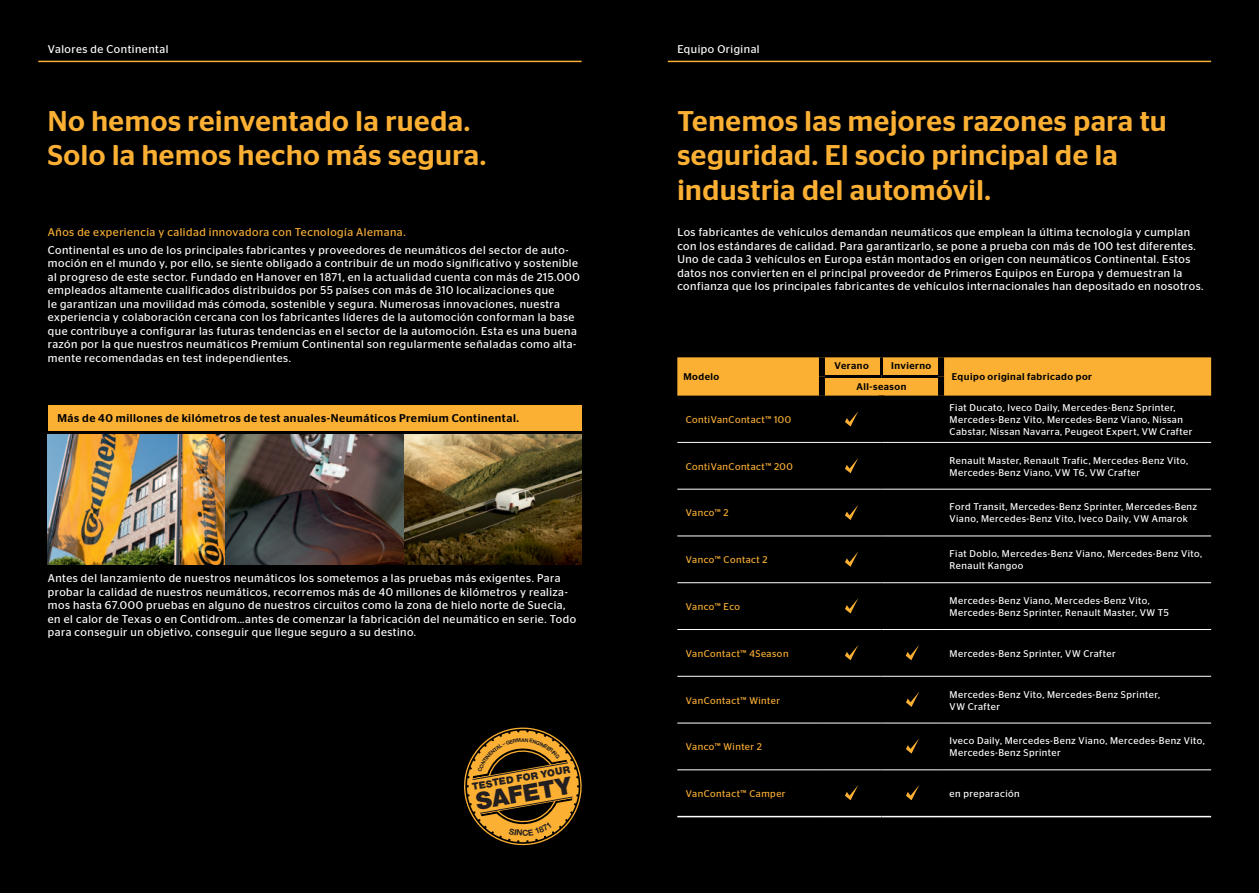
<style>
.page{position:relative;width:1259px;height:893px;background:#000}
.page>*{position:absolute;margin:0;border:0;box-sizing:border-box;transform-origin:0 0}
.t1{font:500 28.5px/34.5px "Continental Stag Sans LCG";letter-spacing:.02em;color:#fbb034}
.t2{font:900 23.85px "Helvetica Neue LT Pro";color:#231f20}
.t3{font:11.25px/13.5px "Continental Stag Sans LCG";letter-spacing:.045em;color:#fff}
.t4{font:500 11.25px "Continental Stag Sans LCG";letter-spacing:.045em;color:#000}
.t5{font:11.25px "Continental Stag Sans LCG";letter-spacing:.045em;color:#fbb034}
.t6{font:900 9.9px "Helvetica Neue LT Pro";color:#231f20}
.t7{font:9.75px/12px "Continental Stag Sans LCG";letter-spacing:.05em;color:#fff}
.t8{font:9.75px "Continental Stag Sans LCG";letter-spacing:.05em;color:#fbb034}
.t9{font:500 9.75px "Continental Stag Sans LCG";letter-spacing:.05em;color:#000}
</style>
<div class="page">
<img style="left:48px;top:434px;width:533px;height:131px">
<hr style="left:38px;top:61px;width:543px;height:1px;background:#fbb034">
<hr style="left:668px;top:61px;width:543px;height:1px;background:#fbb034">
<div style="left:48px;top:405px;width:533px;height:26px;background:#fbb034"></div>
<div style="left:677px;top:357px;width:534px;height:39px;background:#fbb034"></div>
<div style="left:819px;top:357px;width:6px;height:19px;background:#000"></div>
<div style="left:938px;top:357px;width:6px;height:19px;background:#000"></div>
<div style="left:819px;top:376px;width:6px;height:20px;background:#000"></div>
<div style="left:938px;top:376px;width:6px;height:20px;background:#000"></div>
<hr style="left:880px;top:357px;width:3px;height:18px;background:#000">
<hr style="left:825px;top:375px;width:56px;height:3px;background:#000">
<hr style="left:881px;top:375px;width:57px;height:3px;background:#000">
<hr style="left:677px;top:442px;width:145px;height:1px;background:#fff">
<hr style="left:822px;top:442px;width:59px;height:1px;background:#fff">
<hr style="left:881px;top:442px;width:60px;height:1px;background:#fff">
<hr style="left:941px;top:442px;width:270px;height:1px;background:#fff">
<hr style="left:677px;top:489px;width:145px;height:1px;background:#fff">
<hr style="left:822px;top:489px;width:59px;height:1px;background:#fff">
<hr style="left:881px;top:489px;width:60px;height:1px;background:#fff">
<hr style="left:941px;top:489px;width:270px;height:1px;background:#fff">
<hr style="left:677px;top:536px;width:145px;height:1px;background:#fff">
<hr style="left:822px;top:536px;width:59px;height:1px;background:#fff">
<hr style="left:881px;top:536px;width:60px;height:1px;background:#fff">
<hr style="left:941px;top:536px;width:270px;height:1px;background:#fff">
<hr style="left:677px;top:582px;width:145px;height:1px;background:#fff">
<hr style="left:822px;top:582px;width:59px;height:1px;background:#fff">
<hr style="left:881px;top:582px;width:60px;height:1px;background:#fff">
<hr style="left:941px;top:582px;width:270px;height:1px;background:#fff">
<hr style="left:677px;top:629px;width:145px;height:1px;background:#fff">
<hr style="left:822px;top:629px;width:59px;height:1px;background:#fff">
<hr style="left:881px;top:629px;width:60px;height:1px;background:#fff">
<hr style="left:941px;top:629px;width:270px;height:1px;background:#fff">
<hr style="left:677px;top:676px;width:145px;height:1px;background:#fff">
<hr style="left:822px;top:676px;width:59px;height:1px;background:#fff">
<hr style="left:881px;top:676px;width:60px;height:1px;background:#fff">
<hr style="left:941px;top:676px;width:270px;height:1px;background:#fff">
<hr style="left:677px;top:723px;width:145px;height:1px;background:#fff">
<hr style="left:822px;top:723px;width:59px;height:1px;background:#fff">
<hr style="left:881px;top:723px;width:60px;height:1px;background:#fff">
<hr style="left:941px;top:723px;width:270px;height:1px;background:#fff">
<hr style="left:677px;top:769px;width:145px;height:1px;background:#fff">
<hr style="left:822px;top:769px;width:59px;height:1px;background:#fff">
<hr style="left:881px;top:769px;width:60px;height:1px;background:#fff">
<hr style="left:941px;top:769px;width:270px;height:1px;background:#fff">
<hr style="left:677px;top:816px;width:145px;height:1px;background:#fff">
<hr style="left:822px;top:816px;width:59px;height:1px;background:#fff">
<hr style="left:881px;top:816px;width:60px;height:1px;background:#fff">
<hr style="left:941px;top:816px;width:270px;height:1px;background:#fff">
<svg style="left:845px;top:411px;width:13px;height:15px"></svg>
<svg style="left:845px;top:458px;width:13px;height:15px"></svg>
<svg style="left:845px;top:505px;width:13px;height:15px"></svg>
<svg style="left:845px;top:552px;width:13px;height:15px"></svg>
<svg style="left:845px;top:598px;width:13px;height:15px"></svg>
<svg style="left:845px;top:645px;width:13px;height:15px"></svg>
<svg style="left:906px;top:739px;width:13px;height:15px"></svg>
<svg style="left:845px;top:785px;width:13px;height:15px"></svg>
<svg style="left:906px;top:692px;width:13px;height:15px"></svg>
<svg style="left:905px;top:645px;width:14px;height:15px"></svg>
<svg style="left:906px;top:785px;width:13px;height:15px"></svg>
<svg style="left:464px;top:727px;width:117px;height:118px"></svg>
<p class="t3" style="left:48px;top:41px;width:122px">Valores de Continental</p>
<p class="t3" style="left:677px;top:41px;width:84px">Equipo Original</p>
<h1 class="t1" style="left:48px;top:101px;width:440px">No hemos reinventado la rueda.<br>Solo la hemos hecho más segura.</h1>
<h1 class="t1" style="left:677px;top:101px;width:491px">Tenemos las mejores razones para tu seguridad. El socio principal de la industria del automóvil.</h1>
<p class="t5" style="left:48px;top:225px;width:359px">Años de experiencia y calidad innovadora con Tecnología Alemana.</p>
<p class="t3" style="left:48px;top:242px;width:533px">Continental es uno de los principales fabricantes y proveedores de neumáticos del sector de auto&shy;moción en el mundo y, por ello, se siente obligado a contribuir de un modo significativo y sostenible al progreso de este sector. Fundado en Hanover en 1871, en la actualidad cuenta con más de 215.000 empleados altamente cualificados distribuidos por 55 países con más de 310 localizaciones que<br>le garantizan una movilidad más cómoda, sostenible y segura. Numerosas innovaciones, nuestra experiencia y colaboración cercana con los fabricantes líderes de la automoción conforman la base que contribuye a configurar las futuras tendencias en el sector de la automoción. Esta es una buena razón por la que nuestros neumáticos Premium Continental son regularmente señaladas como alta&shy;mente recomendadas en test independientes.</p>
<p class="t4" style="left:57px;top:410px;width:463px">Más de 40 millones de kilómetros de test anuales-Neumáticos Premium Continental.</p>
<p class="t3" style="left:48px;top:571px;width:530px">Antes del lanzamiento de nuestros neumáticos los sometemos a las pruebas más exigentes. Para probar la calidad de nuestros neumáticos, recorremos más de 40 millones de kilómetros y realiza&shy;mos hasta 67.000 pruebas en alguno de nuestros circuitos como la zona de hielo norte de Suecia, en el calor de Texas o en Contidrom…antes de comenzar la fabricación del neumático en serie. Todo para conseguir un objetivo, conseguir que llegue seguro a su destino.</p>
<p class="t6" style="left:471px;top:781px;width:101px;rotate:-10deg">TESTED FOR YOUR</p>
<h2 class="t2" style="left:473px;top:787px;width:98px;rotate:-10deg">SAFETY</h2>
<p class="t3" style="left:677px;top:225px;width:527px">Los fabricantes de vehículos demandan neumáticos que emplean la última tecnología y cumplan con los estándares de calidad. Para garantizarlo, se pone a prueba con más de 100 test diferentes.<br>Uno de cada 3 vehículos en Europa están montados en origen con neumáticos Continental. Estos datos nos convierten en el principal proveedor de Primeros Equipos en Europa y demuestran la confianza que los principales fabricantes de vehículos internacionales han depositado en nosotros.</p>
<p class="t9" style="left:683px;top:370px;width:37px">Modelo</p>
<p class="t8" style="left:686px;top:413px;width:107px">ContiVanContact™ 100</p>
<p class="t9" style="left:834px;top:359px;width:36px">Verano</p>
<p class="t9" style="left:891px;top:359px;width:42px">Invierno</p>
<p class="t9" style="left:856px;top:379px;width:51px">All-season</p>
<p class="t9" style="left:951px;top:370px;width:142px">Equipo original fabricado por</p>
<p class="t7" style="left:949px;top:401px;width:244px">Fiat Ducato, Iveco Daily, Mercedes-Benz Sprinter,<br>Mercedes-Benz Vito, Mercedes-Benz Viano, Nissan<br>Cabstar, Nissan Navarra, Peugeot Expert, VW Crafter</p>
<p class="t8" style="left:686px;top:459px;width:108px">ContiVanContact™ 200</p>
<p class="t7" style="left:949px;top:453px;width:240px">Renault Master, Renault Trafic, Mercedes-Benz Vito,<br>Mercedes-Benz Viano, VW T6, VW Crafter</p>
<p class="t8" style="left:686px;top:506px;width:44px">Vanco™ 2</p>
<p class="t7" style="left:949px;top:500px;width:249px">Ford Transit, Mercedes-Benz Sprinter, Mercedes-Benz<br>Viano, Mercedes-Benz Vito, Iveco Daily, VW Amarok</p>
<p class="t8" style="left:686px;top:553px;width:83px">Vanco™ Contact 2</p>
<p class="t7" style="left:949px;top:547px;width:254px">Fiat Doblo, Mercedes-Benz Viano, Mercedes-Benz Vito,<br>Renault Kangoo</p>
<p class="t8" style="left:686px;top:600px;width:56px">Vanco™ Eco</p>
<p class="t7" style="left:949px;top:594px;width:221px">Mercedes-Benz Viano, Mercedes-Benz Vito,<br>Mercedes-Benz Sprinter, Renault Master, VW T5</p>
<p class="t8" style="left:686px;top:646px;width:104px">VanContact™ 4Season</p>
<p class="t7" style="left:949px;top:647px;width:168px">Mercedes-Benz Sprinter, VW Crafter</p>
<p class="t8" style="left:686px;top:693px;width:96px">VanContact™ Winter</p>
<p class="t7" style="left:949px;top:687px;width:212px">Mercedes-Benz Vito, Mercedes-Benz Sprinter,<br>VW Crafter</p>
<p class="t8" style="left:686px;top:740px;width:78px">Vanco™ Winter 2</p>
<p class="t7" style="left:949px;top:734px;width:257px">Iveco Daily, Mercedes-Benz Viano, Mercedes-Benz Vito,<br>Mercedes-Benz Sprinter</p>
<p class="t8" style="left:686px;top:787px;width:101px">VanContact™ Camper</p>
<p class="t7" style="left:949px;top:787px;width:72px">en preparación</p>
</div>
